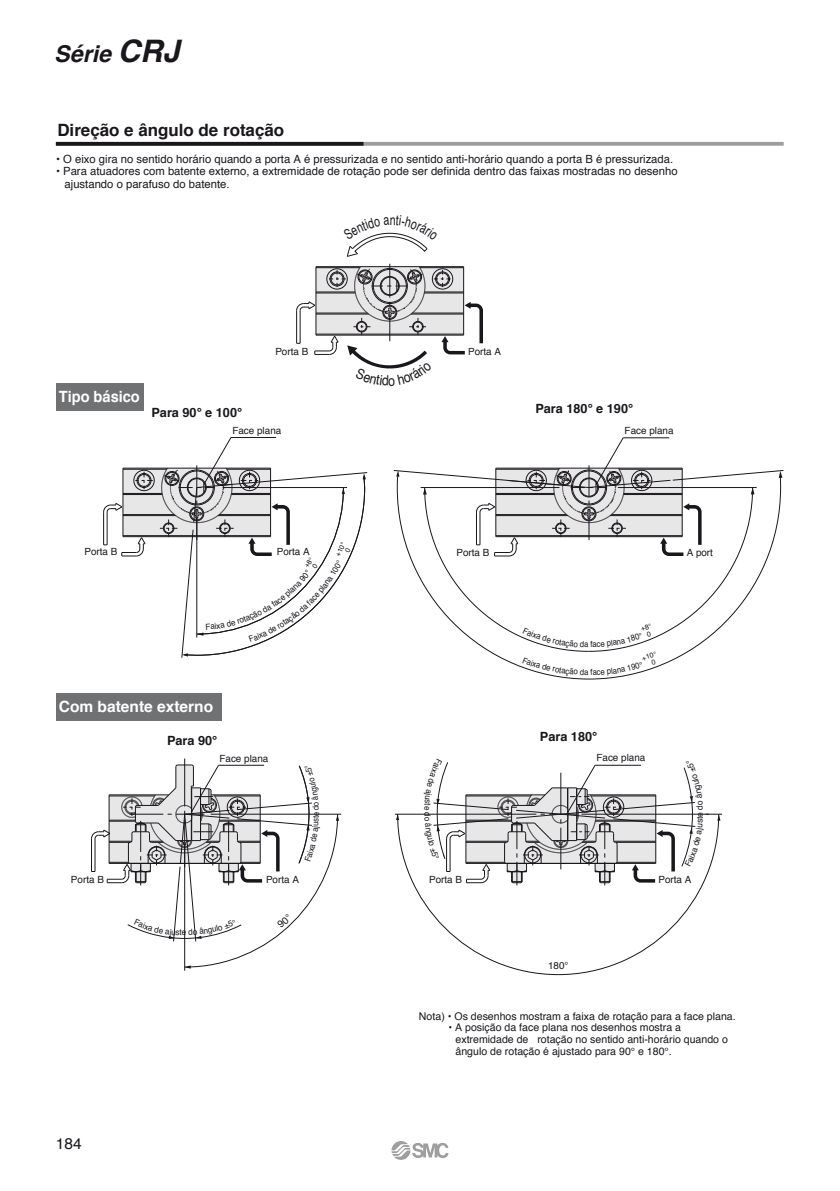
<style>
.page{position:relative;width:840px;height:1191px;background:#fff}
.page>*{position:absolute;margin:0;border:0;box-sizing:border-box;transform-origin:0 0}
.t1{font:italic 700 23.2px "Helvetica";color:#1a171c}
.t2{font:700 17px "Helvetica";color:#1a171c}
.t3{font:700 15.6px "Helvetica";color:#fff}
.t4{font:700 15.6px "Helvetica";color:#fff;scale:.94 1}
.t5{font:15.6px "Helvetica";color:#1a171c}
.t6{font:700 12.6px "Helvetica";color:#1a171c}
.t7{font:11.2px/12.6px "Helvetica";color:#1a171c}
.t8{font:10.6px/12px "Helvetica";color:#1a171c}
.t9{font:9.8px "Helvetica";color:#1a171c}
.t10{font:8.4px "Helvetica";color:#1a171c;scale:.95 1}
.t11{font:8.4px "Helvetica";color:#1a171c}
.t12{font:8.4px "Helvetica";color:#1a171c;scale:.89 1}
.t13{font:7px/7px "Helvetica";color:#1a171c;text-align:right}
.s1{font-size:31px}
</style>
<div class="page">
<div style="left:123px;top:468px;width:147px;height:68px;background:#e7e7e8"></div>
<div style="left:56px;top:383px;width:88px;height:28px;background:#707173"></div>
<div style="left:56px;top:693px;width:165px;height:28px;background:#707173"></div>
<svg style="left:363px;top:142px;width:420px;height:4px;background:#a3a4a6"></svg>
<svg style="left:56px;top:142px;width:307px;height:4px"></svg>
<hr style="left:123px;top:536px;width:147px;height:1px;background:#1a171c">
<hr style="left:123px;top:468px;width:147px;height:1px;background:#1a171c">
<hr style="left:122px;top:468px;width:1px;height:68px;background:#1a171c">
<svg style="left:135px;top:472px;width:18px;height:17px"></svg>
<div style="left:133px;top:470px;width:21px;height:21px;border:1px solid #1a171c;border-radius:50%"></div>
<hr style="left:123px;top:535px;width:147px;height:1px;background:#1a171c">
<hr style="left:123px;top:469px;width:44px;height:1px;background:#1a171c">
<hr style="left:123px;top:514px;width:51px;height:1px;background:#1a171c">
<hr style="left:123px;top:515px;width:53px;height:1px;background:#1a171c">
<hr style="left:123px;top:494px;width:39px;height:1px;background:#1a171c">
<hr style="left:123px;top:493px;width:39px;height:1px;background:#1a171c">
<hr style="left:107px;top:512px;width:1px;height:33px;background:#1a171c">
<hr style="left:103px;top:512px;width:1px;height:33px;background:#1a171c">
<hr style="left:394px;top:814px;width:114px;height:1px;background:#1a171c">
<svg style="left:121px;top:537px;width:25px;height:19px"></svg>
<svg style="left:103px;top:502px;width:20px;height:10px"></svg>
<hr style="left:184px;top:844px;width:1px;height:126px;background:#1a171c">
<hr style="left:211px;top:814px;width:130px;height:1px;background:#1a171c">
<svg style="left:391px;top:1141px;width:57px;height:18px"></svg>
<svg style="left:346px;top:232px;width:82px;height:25px"></svg>
<svg style="left:296px;top:264px;width:186px;height:105px"></svg>
<svg style="left:160px;top:437px;width:207px;height:221px"></svg>
<svg style="left:393px;top:437px;width:390px;height:239px"></svg>
<svg style="left:396px;top:762px;width:325px;height:213px"></svg>
<svg style="left:91px;top:758px;width:248px;height:210px"></svg>
<p class="t1" style="left:54px;top:34px;width:127px">Série <span class="s1">CRJ</span></p>
<p class="t2" style="left:57px;top:116px;width:228px">Direção e ângulo de rotação</p>
<p class="t7" style="left:56px;top:153px;width:618px">• O eixo gira no sentido horário quando a porta A é pressurizada e no sentido anti-horário quando a porta B é pressurizada.</p>
<p class="t7" style="left:64px;top:165px;width:614px;text-indent:-8px">• Para atuadores com batente externo, a extremidade de rotação pode ser definida dentro das faixas mostradas no desenho ajustando o parafuso do batente.</p>
<p class="t9" style="left:275px;top:344px;width:34px">Porta B</p>
<p class="t9" style="left:468px;top:344px;width:34px">Porta A</p>
<p class="t4" style="left:59px;top:384px;width:88px">Tipo básico</p>
<p class="t6" style="left:151px;top:402px;width:92px">Para 90° e 100°</p>
<p class="t6" style="left:535px;top:398px;width:99px">Para 180° e 190°</p>
<p class="t9" style="left:232px;top:423px;width:50px">Face plana</p>
<p class="t9" style="left:624px;top:423px;width:50px">Face plana</p>
<p class="t9" style="left:84px;top:544px;width:34px">Porta B</p>
<p class="t9" style="left:277px;top:544px;width:34px">Porta A</p>
<p class="t9" style="left:456px;top:545px;width:34px">Porta B</p>
<p class="t9" style="left:686px;top:545px;width:28px">A port</p>
<p class="t3" style="left:59px;top:694px;width:156px">Com batente externo</p>
<p class="t6" style="left:167px;top:730px;width:52px">Para 90°</p>
<p class="t6" style="left:539px;top:726px;width:59px">Para 180°</p>
<p class="t13" style="left:640px;top:655px;width:13px;rotate:-18deg">+10<br>0</p>
<p class="t9" style="left:219px;top:750px;width:50px">Face plana</p>
<p class="t12" style="left:309px;top:816px;width:6px;rotate:-90deg">e</p>
<p class="t9" style="left:596px;top:750px;width:50px">Face plana</p>
<p class="t11" style="left:693px;top:817px;width:6px;rotate:-90deg">e</p>
<p class="t9" style="left:71px;top:872px;width:34px">Porta B</p>
<p class="t9" style="left:266px;top:872px;width:34px">Porta A</p>
<p class="t5" style="left:56px;top:1131px;width:27px">184</p>
<p class="t10" style="left:182px;top:926px;width:6px">e</p>
<p class="t9" style="left:429px;top:872px;width:34px">Porta B</p>
<p class="t9" style="left:658px;top:872px;width:34px">Porta A</p>
<p class="t9" style="left:547px;top:958px;width:18px">180</p>
<p class="t8" style="left:419px;top:1010px;width:318px">Nota) • Os desenhos mostram a faixa de rotação para a face plana.</p>
<p class="t8" style="left:455px;top:1021px;width:274px;text-indent:-7px">• A posição da face plana nos desenhos mostra a extremidade de rotação no sentido anti-horário quando o ângulo de rotação é ajustado para 90° e 180°.</p>
</div>
